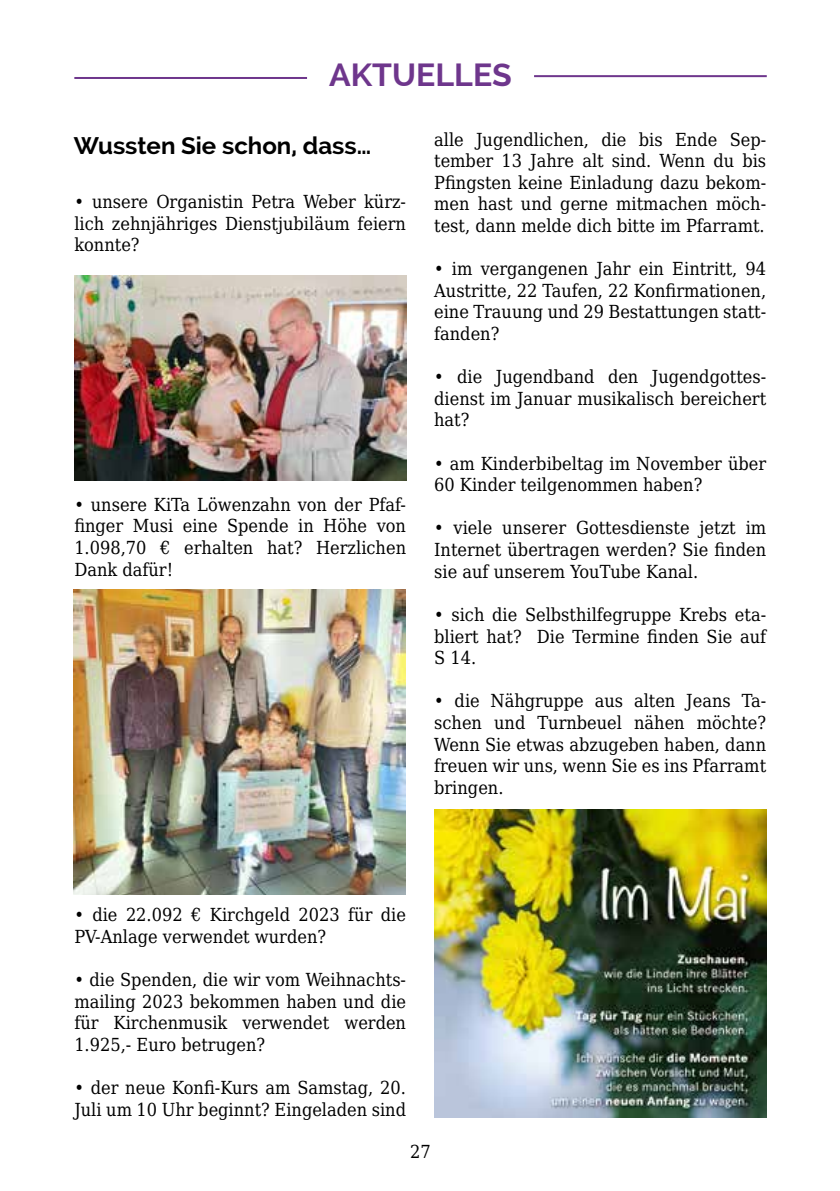
<style>
.page{position:relative;width:840px;height:1191px;background:#fff}
.page>*{position:absolute;margin:0;border:0;box-sizing:border-box;transform-origin:0 0}
.t1{font:700 32px "Raleway";color:#6e368c}
.t2{font:700 24px "Raleway";color:#000}
.t3{font:18px/21.6px "DejaVu Serif Condensed";color:#000;text-align:justify}
</style>
<div class="page">
<hr style="left:74px;top:77px;width:233px;height:2px;background:#6e368c">
<hr style="left:533px;top:75px;width:233px;height:2px;background:#6e368c">
<img style="left:74px;top:275px;width:332px;height:205px">
<img style="left:74px;top:590px;width:331px;height:304px">
<img style="left:434px;top:809px;width:331px;height:308px">
<h1 class="t1" style="left:329px;top:57px;width:184px">AKTUELLES</h1>
<h2 class="t2" style="left:74px;top:132px;width:299px">Wussten Sie schon, dass…</h2>
<p class="t3" style="left:434px;top:127px;width:333px">alle Jugendlichen, die bis Ende Sep&shy;tember 13 Jahre alt sind. Wenn du bis Pfingsten keine Einladung dazu bekom&shy;men hast und gerne mitmachen möch&shy;test, dann melde dich bitte im Pfarramt.</p>
<p class="t3" style="left:434px;top:256px;width:333px">• im vergangenen Jahr ein Eintritt, 94<br>Austritte, 22 Taufen, 22 Konfirmationen, eine Trauung und 29 Bestattungen statt&shy;fanden?</p>
<p class="t3" style="left:434px;top:364px;width:333px">• die Jugendband den Jugendgottes&shy;dienst im Januar musikalisch bereichert hat?</p>
<p class="t3" style="left:434px;top:451px;width:333px">• am Kinderbibeltag im November über<br>60 Kinder teilgenommen haben?</p>
<p class="t3" style="left:434px;top:515px;width:333px">• viele unserer Gottesdienste jetzt im Internet übertragen werden? Sie finden sie auf unserem YouTube Kanal.</p>
<p class="t3" style="left:434px;top:602px;width:333px">• sich die Selbsthilfegruppe Krebs eta&shy;bliert hat? Die Termine finden Sie auf S 14.</p>
<p class="t3" style="left:434px;top:688px;width:333px">• die Nähgruppe aus alten Jeans Ta&shy;schen und Turnbeuel nähen möchte?<br>Wenn Sie etwas abzugeben haben, dann freuen wir uns, wenn Sie es ins Pfarramt bringen.</p>
<p class="t3" style="left:74px;top:189px;width:333px">• unsere Organistin Petra Weber kürz&shy;lich zehnjähriges Dienstjubiläum feiern konnte?</p>
<p class="t3" style="left:74px;top:492px;width:333px">• unsere KiTa Löwenzahn von der Pfaf&shy;finger Musi eine Spende in Höhe von 1.098,70 € erhalten hat? Herzlichen Dank dafür!</p>
<p class="t3" style="left:74px;top:902px;width:333px">• die 22.092 € Kirchgeld 2023 für die<br>PV-Anlage verwendet wurden?</p>
<p class="t3" style="left:74px;top:967px;width:333px">• die Spenden, die wir vom Weihnachts&shy;mailing 2023 bekommen haben und die für Kirchenmusik verwendet werden 1.925,- Euro betrugen?</p>
<p class="t3" style="left:74px;top:1075px;width:333px">• der neue Konfi-Kurs am Samstag, 20.<br>Juli um 10 Uhr beginnt? Eingeladen sind</p>
<p class="t3" style="left:410px;top:1139px;width:22px">27</p>
</div>
